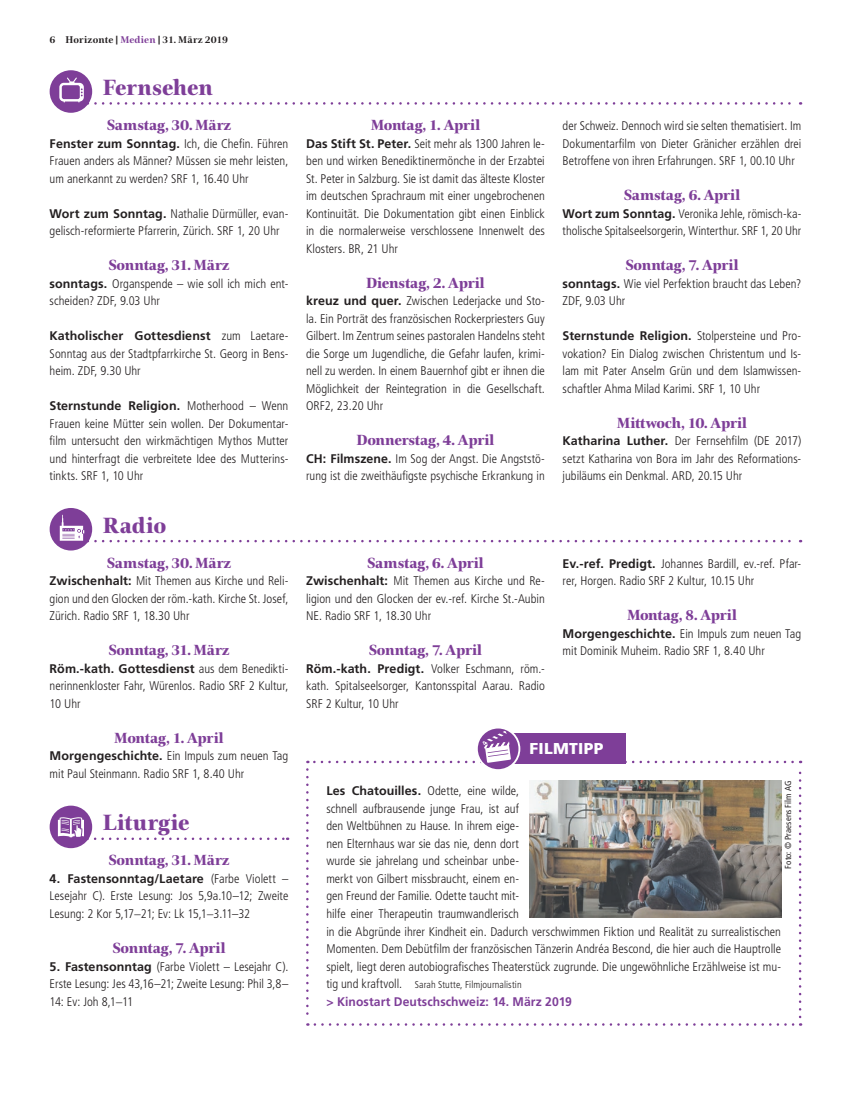
<style>
.page{position:relative;width:851px;height:1099px;background:#fff}
.page>*{position:absolute;margin:0;border:0;box-sizing:border-box;transform-origin:0 0}
.t1{font:800 22.5px "Civita";color:#7e3e98}
.t2{font:900 15.75px "Frutiger LT Std";letter-spacing:.02em;color:#fff}
.t3{font:800 15px "Civita";letter-spacing:-.015em;color:#7e3e98}
.t4{font:300 condensed 12.5px/17.5px "Frutiger LT Std";color:#231f20;text-align:justify}
.t5{font:700 12.5px "Frutiger LT Std";letter-spacing:.005em;color:#7e3e98}
.t6{font:300 condensed 10px "Frutiger LT Std";letter-spacing:.01em;color:#231f20}
.t7{font:700 10px "Civita";letter-spacing:.01em;color:#231f20}
.t8{font:condensed 8.75px "Frutiger LT Std";letter-spacing:.015em;color:#231f20}
.s1{color:#7e3e98}
.s2{font-weight:700;font-stretch:normal}
.s3{font-size:12.5px}
</style>
<div class="page">
<div style="left:50px;top:805px;width:42px;height:43px;background:#7e3e98;border-radius:50%"></div>
<svg style="left:58px;top:817px;width:230px;height:23px"></svg>
<div style="left:50px;top:70px;width:42px;height:43px;background:#7e3e98;border-radius:50%"></div>
<svg style="left:59px;top:77px;width:742px;height:28px"></svg>
<div style="left:50px;top:508px;width:42px;height:42px;background:#7e3e98;border-radius:50%"></div>
<svg style="left:60px;top:515px;width:741px;height:27px"></svg>
<svg style="left:306px;top:769px;width:2px;height:256px"></svg>
<svg style="left:315px;top:1023px;width:486px;height:2px"></svg>
<svg style="left:798px;top:760px;width:3px;height:256px"></svg>
<img style="left:529px;top:781px;width:252px;height:137px">
<div style="left:484px;top:733px;width:141px;height:31px;background:#7e3e98"></div>
<svg style="left:477px;top:727px;width:42px;height:43px"></svg>
<div style="left:476px;top:726px;width:44px;height:45px;border:2px solid #fff;border-radius:50%"></div>
<svg style="left:307px;top:731px;width:485px;height:32px"></svg>
<p class="t7" style="left:50px;top:32px;width:180px">6 Horizonte | <span class="s1">Medien</span> | 31. März 2019</p>
<h1 class="t1" style="left:103px;top:72px;width:111px">Fernsehen</h1>
<p class="t3" style="left:107px;top:115px;width:126px">Samstag, 30. März</p>
<p class="t4" style="left:50px;top:135px;width:240px"><span class="s2">Fenster zum Sonntag.</span> Ich, die Chefin. Führen Frauen anders als Männer? Müssen sie mehr leisten, um anerkannt zu werden? SRF 1, 16.40 Uhr</p>
<p class="t4" style="left:50px;top:205px;width:240px"><span class="s2">Wort zum Sonntag.</span> Nathalie Dürmüller, evan&shy;gelisch-reformierte Pfarrerin, Zürich. SRF 1, 20 Uhr</p>
<p class="t3" style="left:108px;top:255px;width:122px">Sonntag, 31. März</p>
<p class="t4" style="left:50px;top:275px;width:240px"><span class="s2">sonntags.</span> Organspende – wie soll ich mich ent&shy;scheiden? ZDF, 9.03 Uhr</p>
<p class="t4" style="left:50px;top:327px;width:240px"><span class="s2">Katholischer Gottesdienst</span> zum Laetare-Sonntag aus der Stadtpfarrkirche St. Georg in Bens&shy;heim. ZDF, 9.30 Uhr</p>
<p class="t4" style="left:50px;top:397px;width:240px"><span class="s2">Sternstunde Religion.</span> Motherhood – Wenn Frauen keine Mütter sein wollen. Der Dokumentar&shy;film untersucht den wirkmächtigen Mythos Mutter und hinterfragt die verbreitete Idee des Mutterins&shy;tinkts. SRF 1, 10 Uhr</p>
<h1 class="t1" style="left:103px;top:510px;width:65px">Radio</h1>
<p class="t3" style="left:107px;top:552px;width:126px">Samstag, 30. März</p>
<p class="t4" style="left:50px;top:572px;width:240px"><span class="s2">Zwischenhalt:</span> Mit Themen aus Kirche und Reli&shy;gion und den Glocken der röm.-kath. Kirche St. Josef, Zürich. Radio SRF 1, 18.30 Uhr</p>
<p class="t3" style="left:108px;top:640px;width:122px">Sonntag, 31. März</p>
<p class="t4" style="left:50px;top:660px;width:240px"><span class="s2">Röm.-kath. Gottesdienst</span> aus dem Benedikti&shy;nerinnenkloster Fahr, Würenlos. Radio SRF 2 Kultur, 10 Uhr</p>
<p class="t3" style="left:114px;top:727px;width:111px">Montag, 1. April</p>
<p class="t4" style="left:50px;top:747px;width:240px"><span class="s2">Morgengeschichte.</span> Ein Impuls zum neuen Tag mit Paul Steinmann. Radio SRF 1, 8.40 Uhr</p>
<h1 class="t1" style="left:103px;top:807px;width:88px">Liturgie</h1>
<p class="t3" style="left:108px;top:850px;width:122px">Sonntag, 31. März</p>
<p class="t4" style="left:50px;top:870px;width:240px"><span class="s2">4. Fastensonntag/Laetare</span> (Farbe Violett – Lesejahr C). Erste Lesung: Jos 5,9a.10–12; Zweite Lesung: 2 Kor 5,17−21; Ev: Lk 15,1−3.11–32</p>
<p class="t3" style="left:112px;top:937px;width:115px">Sonntag, 7. April</p>
<p class="t4" style="left:50px;top:957px;width:240px"><span class="s2">5. Fastensonntag</span> (Farbe Violett – Lesejahr C).<br>Erste Lesung: Jes 43,16–21; Zweite Lesung: Phil 3,8– 14: Ev: Joh 8,1−11</p>
<p class="t3" style="left:371px;top:115px;width:111px">Montag, 1. April</p>
<p class="t4" style="left:306px;top:135px;width:240px"><span class="s2">Das Stift St. Peter.</span> Seit mehr als 1300 Jahren le&shy;ben und wirken Benediktinermönche in der Erzabtei St. Peter in Salzburg. Sie ist damit das älteste Kloster im deutschen Sprachraum mit einer ungebrochenen Kontinuität. Die Dokumentation gibt einen Einblick in die normalerweise verschlossene Innenwelt des Klosters. BR, 21 Uhr</p>
<p class="t3" style="left:366px;top:272px;width:120px">Dienstag, 2. April</p>
<p class="t4" style="left:306px;top:292px;width:240px"><span class="s2">kreuz und quer.</span> Zwischen Lederjacke und Sto&shy;la. Ein Porträt des französischen Rockerpriesters Guy Gilbert. Im Zentrum seines pastoralen Handelns steht die Sorge um Jugendliche, die Gefahr laufen, krimi&shy;nell zu werden. In einem Bauernhof gibt er ihnen die Möglichkeit der Reintegration in die Gesellschaft.<br>ORF2, 23.20 Uhr</p>
<p class="t3" style="left:356px;top:430px;width:139px">Donnerstag, 4. April</p>
<p class="t4" style="left:306px;top:450px;width:240px"><span class="s2">CH: Filmszene.</span> Im Sog der Angst. Die Angststö&shy;rung ist die zweithäufigste psychische Erkrankung in</p>
<p class="t4" style="left:562px;top:117px;width:240px">der Schweiz. Dennoch wird sie selten thematisiert. Im Dokumentarfilm von Dieter Gränicher erzählen drei Betroffene von ihren Erfahrungen. SRF 1, 00.10 Uhr</p>
<p class="t3" style="left:623px;top:185px;width:118px">Samstag, 6. April</p>
<p class="t4" style="left:562px;top:205px;width:240px"><span class="s2">Wort zum Sonntag.</span> Veronika Jehle, römisch-ka&shy;tholische Spitalseelsorgerin, Winterthur. SRF 1, 20 Uhr</p>
<p class="t3" style="left:625px;top:255px;width:115px">Sonntag, 7. April</p>
<p class="t4" style="left:562px;top:275px;width:240px"><span class="s2">sonntags.</span> Wie viel Perfektion braucht das Leben?<br>ZDF, 9.03 Uhr</p>
<p class="t4" style="left:562px;top:327px;width:240px"><span class="s2">Sternstunde Religion.</span> Stolpersteine und Pro&shy;vokation? Ein Dialog zwischen Christentum und Is&shy;lam mit Pater Anselm Grün und dem Islamwissen&shy;schaftler Ahma Milad Karimi. SRF 1, 10 Uhr</p>
<p class="t3" style="left:616px;top:412px;width:132px">Mittwoch, 10. April</p>
<p class="t4" style="left:562px;top:432px;width:240px"><span class="s2">Katharina Luther.</span> Der Fernsehfilm (DE 2017) setzt Katharina von Bora im Jahr des Reformations&shy;jubiläums ein Denkmal. ARD, 20.15 Uhr</p>
<p class="t3" style="left:367px;top:552px;width:118px">Samstag, 6. April</p>
<p class="t4" style="left:306px;top:572px;width:240px"><span class="s2">Zwischenhalt:</span> Mit Themen aus Kirche und Re&shy;ligion und den Glocken der ev.-ref. Kirche St.-Aubin NE. Radio SRF 1, 18.30 Uhr</p>
<p class="t3" style="left:369px;top:640px;width:115px">Sonntag, 7. April</p>
<p class="t4" style="left:306px;top:660px;width:240px"><span class="s2">Röm.-kath. Predigt.</span> Volker Eschmann, röm.- kath. Spitalseelsorger, Kantonsspital Aarau. Radio SRF 2 Kultur, 10 Uhr</p>
<p class="t4" style="left:562px;top:555px;width:240px"><span class="s2">Ev.-ref. Predigt.</span> Johannes Bardill, ev.-ref. Pfar&shy;rer, Horgen. Radio SRF 2 Kultur, 10.15 Uhr</p>
<p class="t3" style="left:627px;top:605px;width:111px">Montag, 8. April</p>
<p class="t4" style="left:562px;top:625px;width:240px"><span class="s2">Morgengeschichte.</span> Ein Impuls zum neuen Tag mit Dominik Muheim. Radio SRF 1, 8.40 Uhr</p>
<p class="t2" style="left:529px;top:739px;width:76px">FILMTIPP</p>
<p class="t8" style="left:783px;top:868px;width:89px;rotate:-90deg">Foto: © Praesens Film AG</p>
<p class="t4" style="left:326px;top:782px;width:456px;text-align:left"><span class="s2">Les Chatouilles.</span> Odette, eine wilde,<br>schnell aufbrausende junge Frau, ist auf<br>den Weltbühnen zu Hause. In ihrem eige-<br>nen Elternhaus war sie das nie, denn dort<br>wurde sie jahrelang und scheinbar unbe-<br>merkt von Gilbert missbraucht, einem en-<br>gen Freund der Familie. Odette taucht mit-<br>hilfe einer Therapeutin traumwandlerisch<br>in die Abgründe ihrer Kindheit ein. Dadurch verschwimmen Fiktion und Realität zu surrealistischen Momenten. Dem Debütfilm der französischen Tänzerin Andréa Bescond, die hier auch die Hauptrolle spielt, liegt deren autobiografisches Theaterstück zugrunde. Die ungewöhnliche Erzählweise ist mu-</p>
<p class="t6" style="left:326px;top:978px;width:197px"><span class="s3">tig und kraftvoll.</span> Sarah Stutte, Filmjournalistin</p>
<p class="t5" style="left:326px;top:993px;width:247px">&gt; Kinostart Deutschschweiz: 14. März 2019</p>
</div>
